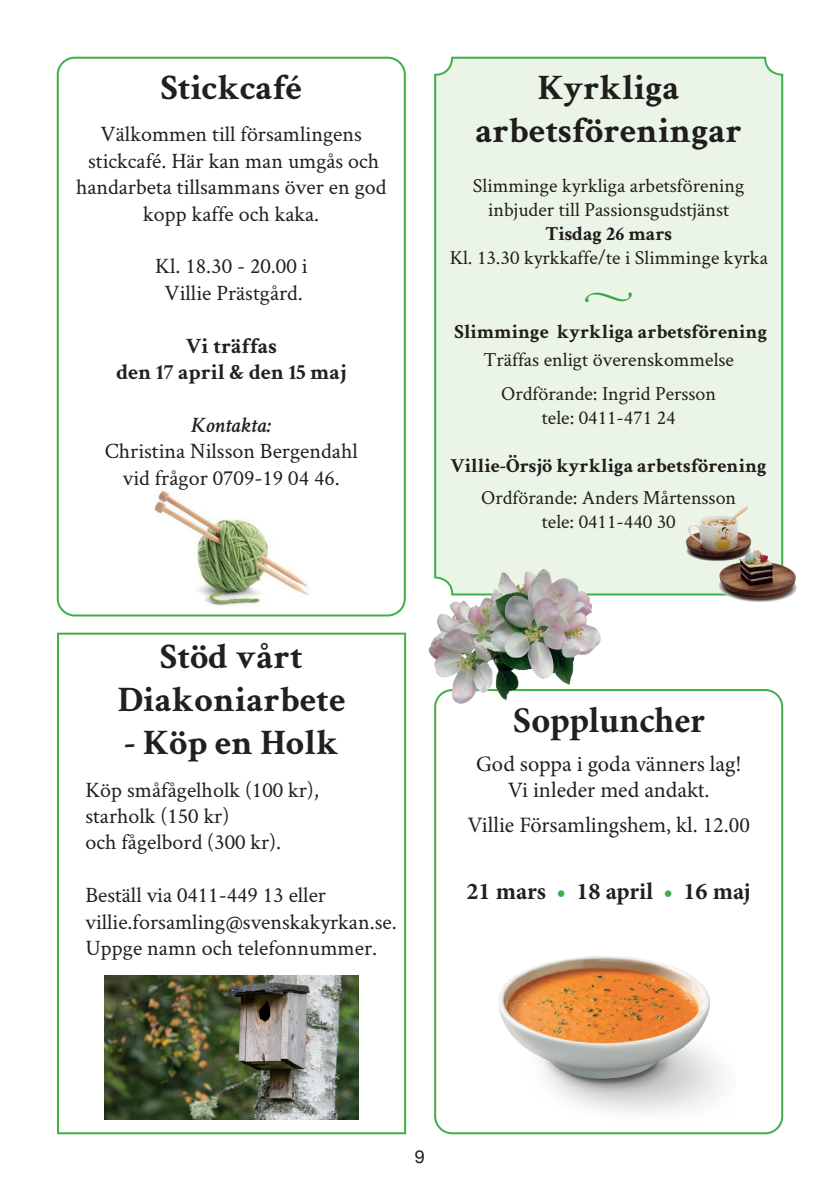
<style>
.page{position:relative;width:840px;height:1191px;background:#fff}
.page>*{position:absolute;margin:0;border:0;box-sizing:border-box;transform-origin:0 0}
.t1{font:700 36px/43.2px "Crimson Text";color:#231f20;text-align:center}
.t2{font:700 36px "Minion Pro";color:#231f20}
.t3{font:30px "Minion Pro";color:#40ae49}
.t4{font:700 24px "Minion Pro";color:#231f20}
.t5{font:22px/26.4px "Crimson Text";color:#231f20;text-align:center}
.t6{font:22px/26.4px "Minion Pro";color:#231f20;text-align:center}
.t7{font:700 22px/26.4px "Crimson Text";color:#231f20;text-align:center}
.t8{font:italic 600 22px "Crimson Text";color:#231f20}
.t9{font:20px/24px "Crimson Text";color:#231f20;text-align:center}
.t10{font:700 20px "Crimson Text";color:#231f20}
.t11{font:18px "Helvetica Neue";color:#231f20}
.s1{color:#40ae49}
</style>
<div class="page">
<img style="left:154px;top:490px;width:155px;height:116px">
<div style="left:435px;top:58px;width:346px;height:536px;background:#eaf4e7;border-radius:17px"></div>
<div style="left:434px;top:57px;width:348px;height:538px;border:2px solid #40ae49;border-radius:17px"></div>
<div style="left:57px;top:632px;width:349px;height:502px;border:2px solid #40ae49"></div>
<div style="left:57px;top:57px;width:348px;height:559px;border:2px solid #40ae49;border-radius:17px"></div>
<div style="left:434px;top:689px;width:348px;height:445px;border:2px solid #40ae49;border-radius:17px"></div>
<img style="left:104px;top:975px;width:254px;height:144px">
<img style="left:682px;top:496px;width:114px;height:106px">
<img style="left:497px;top:956px;width:226px;height:157px">
<img style="left:428px;top:547px;width:191px;height:179px">
<h1 class="t1" style="left:161px;top:65px;width:142px">Stickcafé</h1>
<p class="t5" style="left:76px;top:120px;width:312px">Välkommen till församlingens stickcafé. Här kan man umgås och handarbeta tillsammans över en god kopp kaffe och kaka.</p>
<p class="t5" style="left:155px;top:252px;width:154px">Kl. 18.30 - 20.00 i<br>Villie Prästgård.</p>
<p class="t7" style="left:116px;top:332px;width:231px">Vi träffas<br>den 17 april &amp; den 15 maj</p>
<p class="t8" style="left:191px;top:409px;width:82px">Kontakta:</p>
<p class="t5" style="left:105px;top:437px;width:254px">Christina Nilsson Bergendahl vid frågor 0709-19 04 46.</p>
<h1 class="t1" style="left:118px;top:634px;width:229px">Stöd vårt<br>Diakoniarbete</h1>
<h1 class="t1" style="left:124px;top:720px;width:216px">- Köp en Holk</h1>
<p class="t5" style="left:85px;top:775px;width:235px;text-align:left">Köp småfågelholk (100 kr), starholk (150 kr)<br>och fågelbord (300 kr).</p>
<p class="t5" style="left:85px;top:881px;width:312px;text-align:left">Beställ via 0411-449 13 eller villie.forsamling@svenskakyrkan.se.<br>Uppge namn och telefonnummer.</p>
<h1 class="t1" style="left:475px;top:65px;width:268px">Kyrkliga arbetsföreningar</h1>
<p class="t9" style="left:472px;top:173px;width:273px">Slimminge kyrkliga arbetsförening inbjuder till Passionsgudstjänst</p>
<p class="t10" style="left:545px;top:222px;width:128px">Tisdag 26 mars</p>
<p class="t9" style="left:449px;top:245px;width:320px">Kl. 13.30 kyrkkaffe/te i Slimminge kyrka</p>
<h2 class="t3" style="left:583px;top:275px;width:52px">•</h2>
<p class="t10" style="left:454px;top:320px;width:314px">Slimminge kyrkliga arbetsförening</p>
<p class="t9" style="left:483px;top:342px;width:252px;line-height:34px">Träffas enligt överenskommelse<br>Ordförande: Ingrid Persson</p>
<p class="t9" style="left:541px;top:405px;width:135px">tele: 0411-471 24</p>
<p class="t10" style="left:450px;top:454px;width:317px">Villie-Örsjö kyrkliga arbetsförening</p>
<p class="t9" style="left:481px;top:485px;width:256px">Ordförande: Anders Mårtensson tele: 0411-440 30</p>
<h1 class="t2" style="left:512px;top:695px;width:193px">Soppluncher</h1>
<p class="t6" style="left:475px;top:750px;width:267px">God soppa i goda vänners lag!<br>Vi inleder med andakt.</p>
<p class="t6" style="left:467px;top:811px;width:284px">Villie Församlingshem, kl. 12.00</p>
<p class="t4" style="left:466px;top:874px;width:285px">21 mars <span class="s1">•</span> 18 april <span class="s1">•</span> 16 maj</p>
<p class="t11" style="left:415px;top:1143px;width:12px">9</p>
</div>
